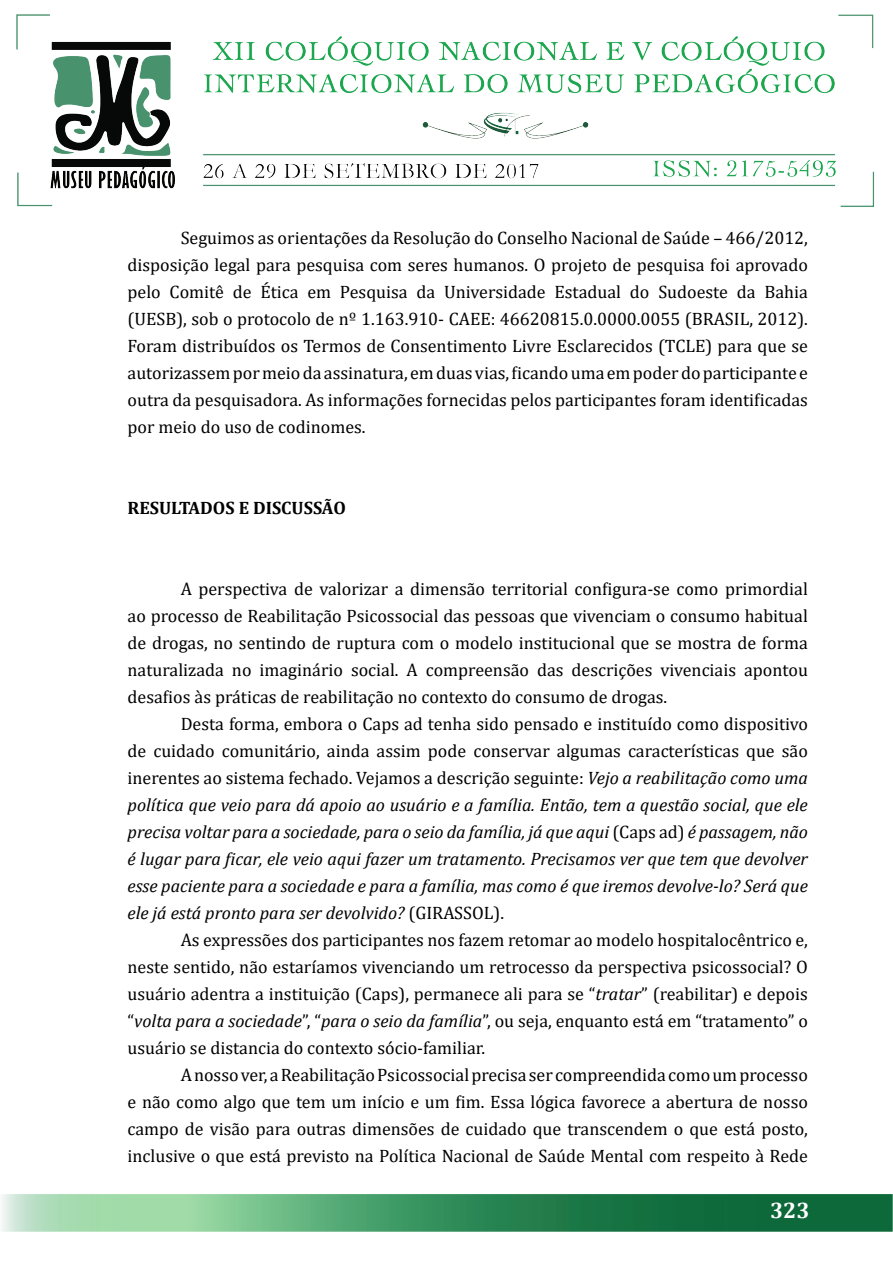
<style>
.page{position:relative;width:893px;height:1263px;background:#fff}
.page>*{position:absolute;margin:0;border:0;box-sizing:border-box;transform-origin:0 0}
.t1{font:700 22.5px "Cambria";color:#fff}
.t2{font:18px/27px "Cambria";color:#000;text-align:justify}
.t3{font:italic 18px/27px "Cambria";color:#000;text-align:justify}
.t4{font:700 18px "Cambria";color:#000}
.s1{font-style:normal}
.s2{font-style:italic}
</style>
<div class="page">
<img style="left:2px;top:14px;width:890px;height:1218px">
<p class="t2" style="left:128px;top:224px;width:682px;text-indent:53px">Seguimos as orientações da Resolução do Conselho Nacional de Saúde – 466/2012, disposição legal para pesquisa com seres humanos. O projeto de pesquisa foi aprovado pelo Comitê de Ética em Pesquisa da Universidade Estadual do Sudoeste da Bahia (UESB), sob o protocolo de nº 1.163.910- CAEE: 46620815.0.0000.0055 (BRASIL, 2012).<br>Foram distribuídos os Termos de Consentimento Livre Esclarecidos (TCLE) para que se autorizassem por meio da assinatura, em duas vias, ficando uma em poder do participante e outra da pesquisadora. As informações fornecidas pelos participantes foram identificadas por meio do uso de codinomes.</p>
<p class="t4" style="left:128px;top:495px;width:220px">RESULTADOS E DISCUSSÃO</p>
<p class="t2" style="left:128px;top:575px;width:682px;text-indent:53px">A perspectiva de valorizar a dimensão territorial configura-se como primordial ao processo de Reabilitação Psicossocial das pessoas que vivenciam o consumo habitual de drogas, no sentindo de ruptura com o modelo institucional que se mostra de forma naturalizada no imaginário social. A compreensão das descrições vivenciais apontou desafios às práticas de reabilitação no contexto do consumo de drogas.</p>
<p class="t3" style="left:128px;top:709px;width:682px;text-indent:53px"><span class="s1">Desta forma, embora o Caps ad tenha sido pensado e instituído como dispositivo de cuidado comunitário, ainda assim pode conservar algumas características que são inerentes ao sistema fechado. Vejamos a descrição seguinte:</span> Vejo a reabilitação como uma política que veio para dá apoio ao usuário e a família. Então, tem a questão social, que ele precisa voltar para a sociedade, para o seio da família, já que aqui <span class="s1">(Caps ad)</span> é passagem, não é lugar para ficar, ele veio aqui fazer um tratamento. Precisamos ver que tem que devolver esse paciente para a sociedade e para a família, mas como é que iremos devolve-lo? Será que ele já está pronto para ser devolvido? <span class="s1">(GIRASSOL).</span></p>
<p class="t2" style="left:128px;top:926px;width:682px;text-indent:53px">As expressões dos participantes nos fazem retomar ao modelo hospitalocêntrico e, neste sentido, não estaríamos vivenciando um retrocesso da perspectiva psicossocial? O usuário adentra a instituição (Caps), permanece ali para se “<span class="s2">tratar</span>” (reabilitar) e depois “<span class="s2">volta para a sociedade</span>”, “<span class="s2">para o seio da família</span>”, ou seja, enquanto está em “tratamento” o usuário se distancia do contexto sócio-familiar.</p>
<p class="t2" style="left:128px;top:1061px;width:682px;text-indent:53px">A nosso ver, a Reabilitação Psicossocial precisa ser compreendida como um processo e não como algo que tem um início e um fim. Essa lógica favorece a abertura de nosso campo de visão para outras dimensões de cuidado que transcendem o que está posto, inclusive o que está previsto na Política Nacional de Saúde Mental com respeito à Rede</p>
<p class="t1" style="left:770px;top:1195px;width:41px">323</p>
</div>
